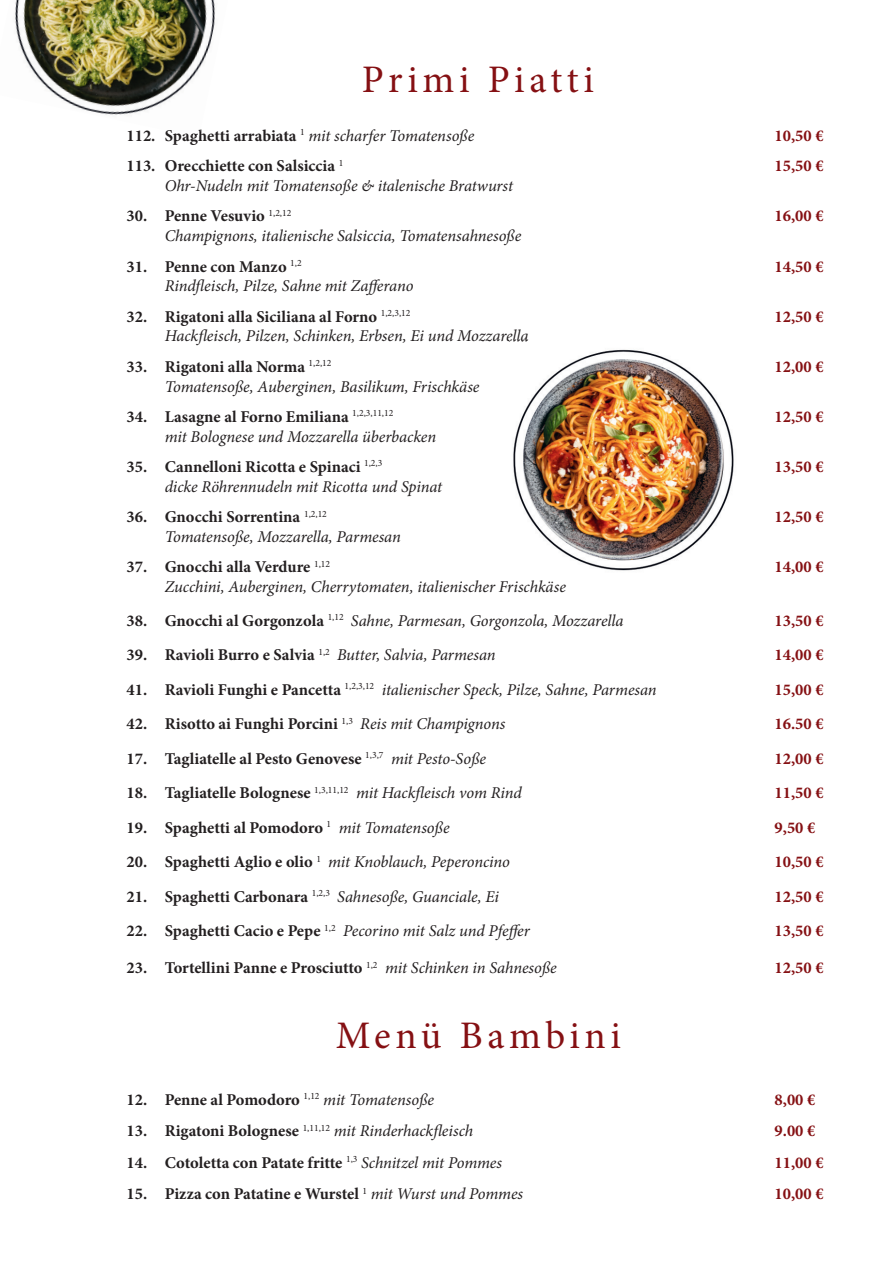
<style>
.page{position:relative;width:893px;height:1263px;background:#fff}
.page>*{position:absolute;margin:0;border:0;box-sizing:border-box;transform-origin:0 0}
.t1{font:39px "Minion Pro";letter-spacing:.115em;color:#851013}
.t2{font:700 16.5px "Minion Pro";color:#231f20}
.t3{font:italic 16.5px "Minion Pro";letter-spacing:-.005em;color:#231f20}
.t4{font:700 16.5px "Minion Pro";color:#851013}
.s1{font-weight:400;font-style:italic}
.s2{font-weight:700;font-style:normal}
</style>
<div class="page">
<img style="left:513px;top:349px;width:221px;height:222px">
<img style="left:509px;top:372px;width:211px;height:1px">
<img style="left:509px;top:422px;width:211px;height:1px">
<img style="left:509px;top:472px;width:211px;height:1px">
<img style="left:509px;top:522px;width:211px;height:1px">
<img style="left:15px;top:0;width:200px;height:115px">
<img style="left:167px;top:129px;width:34px;height:8px">
<h1 class="t1" style="left:362px;top:54px;width:234px">Primi Piatti</h1>
<p class="t2" style="left:126px;top:124px;width:349px">112. Spaghetti arrabiata <sup>1</sup> <span class="s1">mit scharfer Tomatensoße</span></p>
<p class="t4" style="left:775px;top:124px;width:51px">10,50 €</p>
<p class="t2" style="left:126px;top:154px;width:218px">113. Orecchiette con Salsiccia <sup>1</sup></p>
<p class="t4" style="left:775px;top:154px;width:51px">15,50 €</p>
<p class="t3" style="left:165px;top:175px;width:350px">Ohr-Nudeln mit Tomatensoße &amp; italenische Bratwurst</p>
<p class="t2" style="left:126px;top:204px;width:166px">30. Penne Vesuvio <sup>1,2,12</sup></p>
<p class="t4" style="left:775px;top:204px;width:51px">16,00 €</p>
<p class="t3" style="left:165px;top:225px;width:358px">Champignons, italienische Salsiccia, Tomatensahnesoße</p>
<p class="t2" style="left:127px;top:255px;width:177px">31. Penne con Manzo <sup>1,2</sup></p>
<p class="t4" style="left:775px;top:255px;width:51px">14,50 €</p>
<p class="t3" style="left:165px;top:275px;width:250px">Rindfleisch, Pilze, Sahne mit Zafferano</p>
<p class="t2" style="left:126px;top:305px;width:285px">32. Rigatoni alla Siciliana al Forno <sup>1,2,3,12</sup></p>
<p class="t4" style="left:775px;top:305px;width:51px">12,50 €</p>
<p class="t3" style="left:165px;top:325px;width:365px">Hackfleisch, Pilzen, Schinken, Erbsen, Ei und Mozzarella</p>
<p class="t2" style="left:126px;top:355px;width:206px">33. Rigatoni alla Norma <sup>1,2,12</sup></p>
<p class="t4" style="left:775px;top:355px;width:51px">12,00 €</p>
<p class="t3" style="left:165px;top:375px;width:316px">Tomatensoße, Auberginen, Basilikum, Frischkäse</p>
<p class="t2" style="left:127px;top:405px;width:268px">34. Lasagne al Forno Emiliana <sup>1,2,3,11,12</sup></p>
<p class="t4" style="left:775px;top:405px;width:51px">12,50 €</p>
<p class="t3" style="left:165px;top:425px;width:273px">mit Bolognese und Mozzarella überbacken</p>
<p class="t2" style="left:126px;top:455px;width:257px">35. Cannelloni Ricotta e Spinaci <sup>1,2,3</sup></p>
<p class="t4" style="left:775px;top:455px;width:51px">13,50 €</p>
<p class="t3" style="left:165px;top:475px;width:279px">dicke Röhrennudeln mit Ricotta und Spinat</p>
<p class="t2" style="left:127px;top:505px;width:202px">36. Gnocchi Sorrentina <sup>1,2,12</sup></p>
<p class="t4" style="left:775px;top:505px;width:51px">12,50 €</p>
<p class="t3" style="left:165px;top:525px;width:238px">Tomatensoße, Mozzarella, Parmesan</p>
<p class="t2" style="left:127px;top:555px;width:205px">37. Gnocchi alla Verdure <sup>1,12</sup></p>
<p class="t4" style="left:775px;top:555px;width:51px">14,00 €</p>
<p class="t3" style="left:165px;top:575px;width:403px">Zucchini, Auberginen, Cherrytomaten, italienischer Frischkäse</p>
<p class="t3" style="left:126px;top:609px;width:498px"><span class="s2">38. Gnocchi al Gorgonzola</span> <sup>1,12</sup> Sahne, Parmesan, Gorgonzola, Mozzarella</p>
<p class="t4" style="left:774px;top:609px;width:51px">13,50 €</p>
<p class="t2" style="left:126px;top:643px;width:371px">39. Ravioli Burro e Salvia <sup>1,2</sup> <span class="s1">Butter, Salvia, Parmesan</span></p>
<p class="t4" style="left:774px;top:643px;width:51px">14,00 €</p>
<p class="t3" style="left:126px;top:678px;width:532px"><span class="s2">41. Ravioli Funghi e Pancetta</span> <sup>1,2,3,12</sup> italienischer Speck, Pilze, Sahne, Parmesan</p>
<p class="t4" style="left:775px;top:678px;width:51px">15,00 €</p>
<p class="t2" style="left:126px;top:712px;width:380px">42. Risotto ai Funghi Porcini <sup>1,3</sup> <span class="s1">Reis mit Champignons</span></p>
<p class="t4" style="left:774px;top:712px;width:51px">16.50 €</p>
<p class="t2" style="left:126px;top:747px;width:361px">17. Tagliatelle al Pesto Genovese <sup>1,3,7</sup> <span class="s1">mit Pesto-Soße</span></p>
<p class="t4" style="left:775px;top:747px;width:51px">12,00 €</p>
<p class="t2" style="left:127px;top:781px;width:397px">18. Tagliatelle Bolognese <sup>1,3,11,12</sup> <span class="s1">mit Hackfleisch vom Rind</span></p>
<p class="t4" style="left:775px;top:781px;width:51px">11,50 €</p>
<p class="t2" style="left:126px;top:816px;width:325px">19. Spaghetti al Pomodoro <sup>1</sup> <span class="s1">mit Tomatensoße</span></p>
<p class="t4" style="left:775px;top:816px;width:42px">9,50 €</p>
<p class="t3" style="left:126px;top:851px;width:385px"><span class="s2">20. Spaghetti Aglio e olio</span> <sup>1</sup> mit Knoblauch, Peperoncino</p>
<p class="t4" style="left:774px;top:850px;width:51px">10,50 €</p>
<p class="t3" style="left:126px;top:885px;width:374px"><span class="s2">21. Spaghetti Carbonara</span> <sup>1,2,3</sup> Sahnesoße, Guanciale, Ei</p>
<p class="t4" style="left:775px;top:885px;width:51px">12,50 €</p>
<p class="t3" style="left:127px;top:920px;width:405px"><span class="s2">22. Spaghetti Cacio e Pepe</span> <sup>1,2</sup> Pecorino mit Salz und Pfeffer</p>
<p class="t4" style="left:775px;top:919px;width:51px">13,50 €</p>
<p class="t2" style="left:126px;top:956px;width:432px">23. Tortellini Panne e Prosciutto <sup>1,2</sup> <span class="s1">mit Schinken in Sahnesoße</span></p>
<p class="t4" style="left:775px;top:956px;width:51px">12,50 €</p>
<h1 class="t1" style="left:336px;top:1010px;width:287px">Menü Bambini</h1>
<p class="t2" style="left:126px;top:1088px;width:309px">12. Penne al Pomodoro <sup>1,12</sup> <span class="s1">mit Tomatensoße</span></p>
<p class="t4" style="left:775px;top:1088px;width:42px">8,00 €</p>
<p class="t2" style="left:126px;top:1119px;width:348px">13. Rigatoni Bolognese <sup>1,11,12</sup> <span class="s1">mit Rinderhackfleisch</span></p>
<p class="t4" style="left:775px;top:1119px;width:42px">9.00 €</p>
<p class="t2" style="left:126px;top:1151px;width:377px">14. Cotoletta con Patate fritte <sup>1,3</sup> <span class="s1">Schnitzel mit Pommes</span></p>
<p class="t4" style="left:775px;top:1151px;width:51px">11,00 €</p>
<p class="t2" style="left:126px;top:1182px;width:398px">15. Pizza con Patatine e Wurstel <sup>1</sup> <span class="s1">mit Wurst und Pommes</span></p>
<p class="t4" style="left:775px;top:1182px;width:51px">10,00 €</p>
</div>
